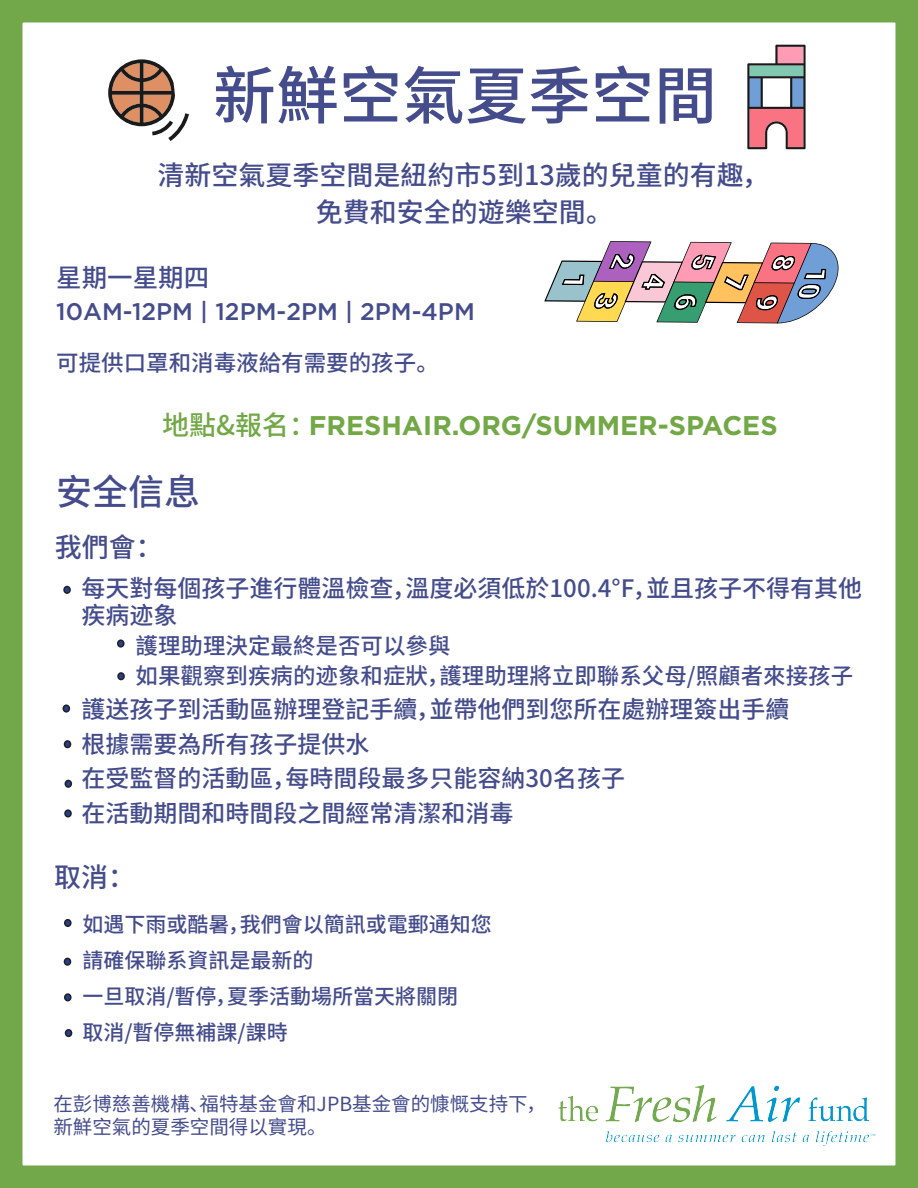
<style>
.page{position:relative;width:918px;height:1188px;background:#fff}
.page>*{position:absolute;margin:0;border:0;box-sizing:border-box;transform-origin:0 0}
.t1{font:500 63px "Noto Sans CJ Ksc";color:#444c8c}
.t2{font:500 36px "Noto Sans CJ Ksc";color:#444c8c}
.t3{font:500 27px "Noto Sans CJ Ksc";color:#444c8c}
.t4{font:700 27px "Gotham";color:#72a846}
.t5{font:500 25.5px "Noto Sans CJ Ksc";color:#444c8c}
.t6{font:500 24px/27px "Noto Sans CJ Ksc";color:#444c8c}
.t7{font:500 24px "Gotham";color:#444c8c}
.t8{font:500 22.5px "Noto Sans CJ Ksc";color:#444c8c}
.t9{font:500 21px "Noto Sans CJ Ksc";color:#444c8c}
.t10{font:19.5px "Noto Sans CJ Ksc";color:#444c8c}
.s1{font-family:"Noto Sans CJ Ksc";font-weight:500}
</style>
<div class="page">
<div style="left:0;top:0;width:918px;height:1188px;border:22px solid #72a849"></div>
<svg style="left:108px;top:59px;width:81px;height:82px"></svg>
<svg style="left:747px;top:45px;width:59px;height:104px"></svg>
<div style="left:118px;top:640px;width:6px;height:7px;background:#253f8e;border-radius:50%"></div>
<div style="left:117px;top:639px;width:8px;height:9px;border:2px solid #231f20;border-radius:50%"></div>
<div style="left:118px;top:673px;width:6px;height:7px;background:#253f8e;border-radius:50%"></div>
<div style="left:117px;top:672px;width:8px;height:8px;border:2px solid #231f20;border-radius:50%"></div>
<div style="left:63px;top:705px;width:6px;height:7px;background:#253f8e;border-radius:50%"></div>
<div style="left:63px;top:704px;width:7px;height:9px;border:2px solid #231f20;border-radius:50%"></div>
<div style="left:65px;top:741px;width:6px;height:7px;background:#253f8e;border-radius:50%"></div>
<div style="left:64px;top:740px;width:7px;height:8px;border:2px solid #231f20;border-radius:50%"></div>
<div style="left:63px;top:586px;width:8px;height:8px;border:2px solid #231f20;border-radius:50%"></div>
<div style="left:65px;top:780px;width:6px;height:7px;background:#253f8e;border-radius:50%"></div>
<div style="left:65px;top:780px;width:7px;height:8px;border:2px solid #231f20;border-radius:50%"></div>
<div style="left:65px;top:810px;width:6px;height:7px;background:#253f8e;border-radius:50%"></div>
<div style="left:64px;top:809px;width:8px;height:9px;border:2px solid #231f20;border-radius:50%"></div>
<div style="left:64px;top:919px;width:8px;height:8px;border:2px solid #231f20;border-radius:50%"></div>
<div style="left:64px;top:958px;width:7px;height:7px;background:#253f8e;border-radius:50%"></div>
<div style="left:64px;top:958px;width:7px;height:8px;border:2px solid #231f20;border-radius:50%"></div>
<div style="left:65px;top:994px;width:6px;height:7px;background:#253f8e;border-radius:50%"></div>
<div style="left:64px;top:993px;width:8px;height:8px;border:2px solid #231f20;border-radius:50%"></div>
<div style="left:65px;top:1029px;width:7px;height:8px;border:2px solid #231f20;border-radius:50%"></div>
<svg style="left:544px;top:241px;width:295px;height:82px"></svg>
<img style="left:558px;top:1085px;width:317px;height:61px">
<p class="t1" style="left:213px;top:60px;width:505px">新鮮空氣夏季空間</p>
<p class="t3" style="left:158px;top:160px;width:613px">清新空氣夏季空間是紐約市5到13歲的兒童的有趣，</p>
<p class="t3" style="left:316px;top:197px;width:299px">免費和安全的遊樂空間。</p>
<p class="t5" style="left:56px;top:263px;width:154px">星期一星期四</p>
<p class="t7" style="left:56px;top:296px;width:420px">10AM-12PM | 12PM-2PM | 2PM-4PM</p>
<p class="t8" style="left:56px;top:350px;width:384px">可提供口罩和消毒液給有需要的孩子。</p>
<p class="t4" style="left:162px;top:408px;width:617px"><span class="s1">地點&amp;報名：</span>FRESHAIR.ORG/SUMMER-SPACES</p>
<p class="t2" style="left:56px;top:471px;width:145px">安全信息</p>
<p class="t3" style="left:55px;top:532px;width:109px">我們會：</p>
<p class="t6" style="left:82px;top:575px;width:782px">每天對每個孩子進行體溫檢查，溫度必須低於100.4°F，並且孩子不得有其他疾病迹象</p>
<p class="t8" style="left:136px;top:633px;width:317px">護理助理決定最終是否可以參與</p>
<p class="t8" style="left:136px;top:663px;width:719px">如果觀察到疾病的迹象和症狀，護理助理將立即聯系父母/照顧者來接孩子</p>
<p class="t6" style="left:82px;top:697px;width:710px">護送孩子到活動區辦理登記手續，並帶他們到您所在處辦理簽出手續</p>
<p class="t6" style="left:82px;top:731px;width:289px">根據需要為所有孩子提供水</p>
<p class="t6" style="left:82px;top:766px;width:545px">在受監督的活動區，每時間段最多只能容納30名孩子</p>
<p class="t6" style="left:82px;top:800px;width:434px">在活動期間和時間段之間經常清潔和消毒</p>
<p class="t3" style="left:54px;top:862px;width:82px">取消：</p>
<p class="t9" style="left:82px;top:912px;width:411px">如遇下雨或酷暑，我們會以簡訊或電郵通知您</p>
<p class="t9" style="left:82px;top:948px;width:232px">請確保聯系資訊是最新的</p>
<p class="t9" style="left:82px;top:984px;width:377px">一旦取消/暫停，夏季活動場所當天將關閉</p>
<p class="t9" style="left:82px;top:1020px;width:207px">取消/暫停無補課/課時</p>
<p class="t10" style="left:53px;top:1093px;width:494px">在彭博慈善機構、福特基金會和JPB基金會的慷慨支持下，</p>
<p class="t10" style="left:53px;top:1116px;width:275px">新鮮空氣的夏季空間得以實現。</p>
</div>
